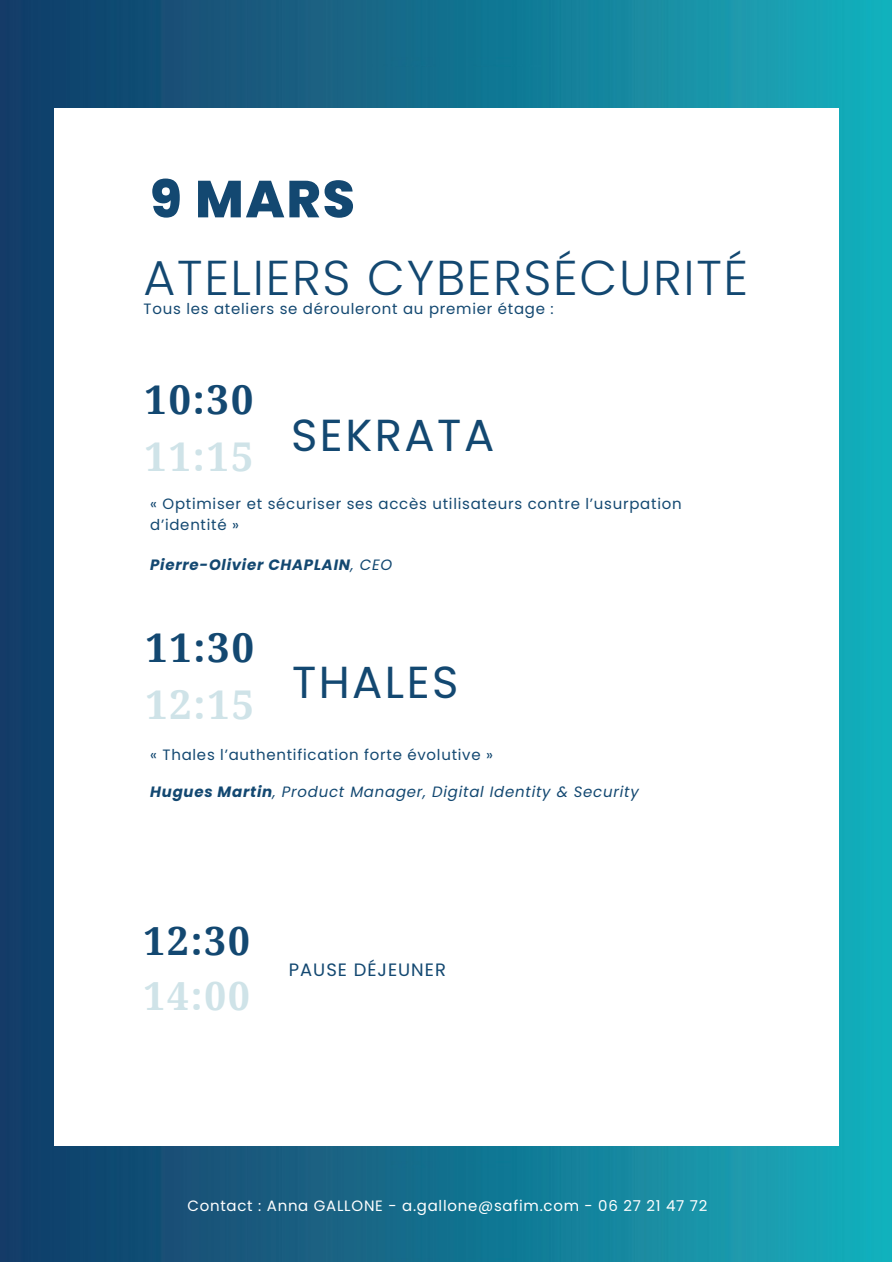
<style>
.page{position:relative;width:893px;height:1264px;background:#fff}
.page>*{position:absolute;margin:0;border:0;box-sizing:border-box;transform-origin:0 0}
.t1{font:800 51.9px "Poppins";color:#134871}
.t2{font:300 48.9px "Poppins";letter-spacing:.035em;color:#134871}
.t3{font:44.85px "Poppins";letter-spacing:.055em;color:#134871}
.t4{font:700 39.6px "Droid Serif";letter-spacing:.05em;color:#134871}
.t5{font:700 39.6px "Droid Serif";letter-spacing:.05em;color:#cfe3e8}
.t6{font:700 38.7px "Droid Serif";color:#134871}
.t7{font:700 38.7px "Droid Serif";color:#cfe3e8}
.t8{font:17.85px "Poppins";letter-spacing:.055em;color:#134871}
.t9{font:15px/20.2px "Poppins";letter-spacing:.05em;color:#134871}
.t10{font:italic 15px "Poppins";letter-spacing:.05em;color:#134871}
.t11{font:15px "Poppins";letter-spacing:.05em;color:#fff}
.t12{font:italic 700 15px "Poppins";letter-spacing:.05em;color:#134871}
.s1{font-weight:400}
.s2{font-weight:700}
</style>
<div class="page">
<img style="left:0;top:165px;width:891px;height:540px">
<img style="left:0;top:0;width:891px;height:67px">
<img style="left:0;top:67px;width:891px;height:98px">
<img style="left:0;top:705px;width:891px;height:366px">
<img style="left:0;top:1071px;width:891px;height:190px">
<div style="left:54px;top:109px;width:786px;height:1036px;background:#fff"></div>
<h1 class="t1" style="left:150px;top:163px;width:206px">9 MARS</h1>
<h2 class="t2" style="left:144px;top:243px;width:606px">ATELIERS CYBERSÉCURITÉ</h2>
<p class="t9" style="left:144px;top:298px;width:411px">Tous les ateliers se dérouleront au premier étage :</p>
<h3 class="t4" style="left:144px;top:378px;width:110px">10:30</h3>
<h3 class="t5" style="left:144px;top:434px;width:110px">11:15</h3>
<h3 class="t3" style="left:291px;top:404px;width:204px">SEKRATA</h3>
<p class="t9" style="left:150px;top:494px;width:533px">« Optimiser et sécuriser ses accès utilisateurs contre l’usurpation d’identité »</p>
<p class="t12" style="left:150px;top:554px;width:243px">Pierre-Olivier CHAPLAIN<span class="s1">, CEO</span></p>
<h3 class="t4" style="left:145px;top:625px;width:110px">11:30</h3>
<h3 class="t5" style="left:145px;top:681px;width:110px">12:15</h3>
<p class="t9" style="left:150px;top:744px;width:344px">« Thales l’authentification forte évolutive »</p>
<p class="t10" style="left:150px;top:781px;width:490px"><span class="s2">Hugues Martin</span>, Product Manager, Digital Identity &amp; Security</p>
<h3 class="t3" style="left:292px;top:650px;width:168px">THALES</h3>
<h3 class="t6" style="left:144px;top:919px;width:108px">12:30</h3>
<h3 class="t7" style="left:144px;top:974px;width:108px">14:00</h3>
<p class="t8" style="left:289px;top:957px;width:158px">PAUSE DÉJEUNER</p>
<p class="t11" style="left:187px;top:1195px;width:521px">Contact : Anna GALLONE - a.gallone@safim.com - 06 27 21 47 72</p>
</div>
